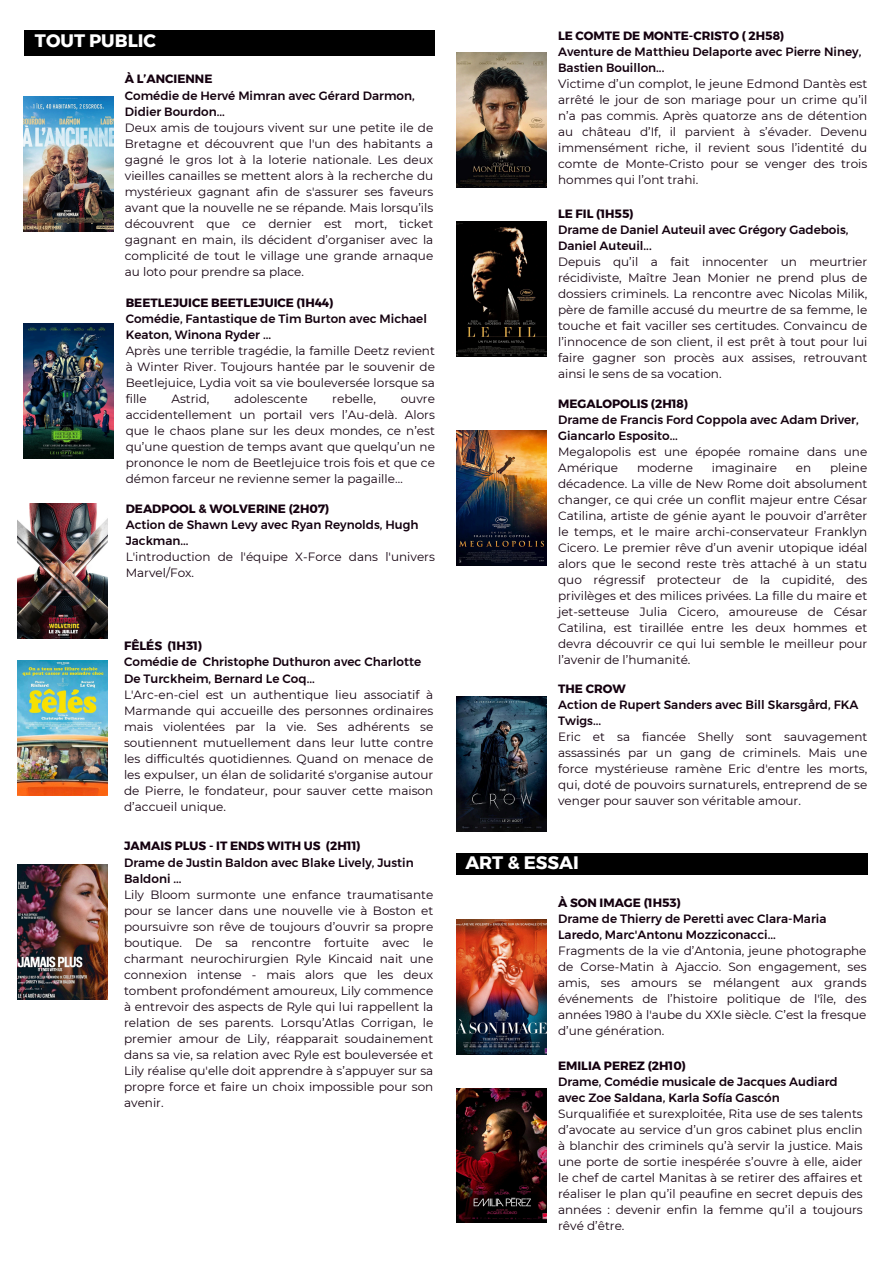
<style>
.page{position:relative;width:894px;height:1264px;background:#fff}
.page>*{position:absolute;margin:0;border:0;box-sizing:border-box;transform-origin:0 0}
.t1{font:700 18px "Montserrat";color:#fff}
.t2{font:12px/16px "Montserrat";color:#14000f;text-align:justify}
.t3{font:500 12px/16px "Montserrat";color:#14000f}
.t4{font:700 12px "Montserrat";color:#14000f}
</style>
<div class="page">
<div style="left:25px;top:30px;width:410px;height:26px;background:#000"></div>
<img style="left:18px;top:864px;width:90px;height:135px">
<img style="left:18px;top:503px;width:90px;height:135px">
<img style="left:456px;top:919px;width:90px;height:135px">
<img style="left:18px;top:660px;width:90px;height:135px">
<img style="left:456px;top:430px;width:90px;height:135px">
<img style="left:456px;top:53px;width:90px;height:135px">
<img style="left:23px;top:96px;width:90px;height:135px">
<img style="left:23px;top:323px;width:90px;height:135px">
<img style="left:456px;top:222px;width:90px;height:135px">
<img style="left:456px;top:696px;width:90px;height:135px">
<div style="left:456px;top:853px;width:411px;height:21px;background:#000"></div>
<img style="left:456px;top:1088px;width:90px;height:134px">
<p class="t1" style="left:35px;top:30px;width:122px">TOUT PUBLIC</p>
<p class="t4" style="left:125px;top:72px;width:89px">À L’ANCIENNE</p>
<p class="t3" style="left:125px;top:87px;width:291px">Comédie de Hervé Mimran avec Gérard Darmon,<br>Didier Bourdon...</p>
<p class="t2" style="left:125px;top:119px;width:310px">Deux amis de toujours vivent sur une petite ile de Bretagne et découvrent que l'un des habitants a gagné le gros lot à la loterie nationale. Les deux vieilles canailles se mettent alors à la recherche du mystérieux gagnant afin de s'assurer ses faveurs avant que la nouvelle ne se répande. Mais lorsqu’ils découvrent que ce dernier est mort, ticket gagnant en main, ils décident d’organiser avec la complicité de tout le village une grande arnaque au loto pour prendre sa place.</p>
<p class="t4" style="left:126px;top:295px;width:209px">BEETLEJUICE BEETLEJUICE (1H44)</p>
<p class="t3" style="left:126px;top:310px;width:303px">Comédie, Fantastique de Tim Burton avec Michael<br>Keaton, Winona Ryder ...</p>
<p class="t2" style="left:126px;top:342px;width:310px">Après une terrible tragédie, la famille Deetz revient à Winter River. Toujours hantée par le souvenir de Beetlejuice, Lydia voit sa vie bouleversée lorsque sa fille</p>
<p class="t2" style="left:171px;top:390px;width:40px">Astrid,</p>
<p class="t2" style="left:234px;top:390px;width:75px">adolescente</p>
<p class="t2" style="left:332px;top:390px;width:45px">rebelle,</p>
<p class="t2" style="left:126px;top:390px;width:310px;text-indent:275px">ouvre accidentellement un portail vers l’Au-delà. Alors que le chaos plane sur les deux mondes, ce n’est qu’une question de temps avant que quelqu’un ne prononce le nom de Beetlejuice trois fois et que ce démon farceur ne revienne semer la pagaille…</p>
<p class="t4" style="left:126px;top:501px;width:205px">DEADPOOL &amp; WOLVERINE (2H07)</p>
<p class="t3" style="left:126px;top:516px;width:294px">Action de Shawn Levy avec Ryan Reynolds, Hugh<br>Jackman...</p>
<p class="t2" style="left:126px;top:548px;width:310px">L'introduction de l'équipe X-Force dans l'univers<br>Marvel/Fox.</p>
<p class="t4" style="left:124px;top:638px;width:80px">FÊLÉS (1H31)</p>
<p class="t3" style="left:124px;top:654px;width:298px">Comédie de Christophe Duthuron avec Charlotte<br>De Turckheim, Bernard Le Coq...</p>
<p class="t2" style="left:124px;top:686px;width:310px">L'Arc-en-ciel est un authentique lieu associatif à Marmande qui accueille des personnes ordinaires mais violentées par la vie. Ses adhérents se soutiennent mutuellement dans leur lutte contre les difficultés quotidiennes. Quand on menace de les expulser, un élan de solidarité s'organise autour de Pierre, le fondateur, pour sauver cette maison d’accueil unique.</p>
<p class="t4" style="left:124px;top:838px;width:238px">JAMAIS PLUS - IT ENDS WITH US (2H11)</p>
<p class="t3" style="left:124px;top:854px;width:291px">Drame de Justin Baldon avec Blake Lively, Justin<br>Baldoni ...</p>
<p class="t2" style="left:124px;top:886px;width:310px">Lily Bloom surmonte une enfance traumatisante pour se lancer dans une nouvelle vie à Boston et poursuivre son rêve de toujours d’ouvrir sa propre boutique. De sa rencontre fortuite avec le charmant neurochirurgien Ryle Kincaid nait une connexion intense - mais alors que les deux tombent profondément amoureux, Lily commence à entrevoir des aspects de Ryle qui lui rappellent la relation de ses parents. Lorsqu’Atlas Corrigan, le premier amour de Lily, réapparait soudainement dans sa vie, sa relation avec Ryle est bouleversée et Lily réalise qu'elle doit apprendre à s’appuyer sur sa propre force et faire un choix impossible pour son avenir.</p>
<p class="t4" style="left:558px;top:28px;width:228px">LE COMTE DE MONTE-CRISTO ( 2H58)</p>
<p class="t3" style="left:558px;top:43px;width:304px">Aventure de Matthieu Delaporte avec Pierre Niney,<br>Bastien Bouillon...</p>
<p class="t2" style="left:558px;top:75px;width:310px">Victime d’un complot, le jeune Edmond Dantès est arrêté le jour de son mariage pour un crime qu’il n’a pas commis. Après quatorze ans de détention au château d’If, il parvient à s’évader. Devenu immensément riche, il revient sous l’identité du comte de Monte-Cristo pour se venger des trois hommes qui l’ont trahi.</p>
<p class="t4" style="left:558px;top:206px;width:77px">LE FIL (1H55)</p>
<p class="t3" style="left:558px;top:222px;width:292px">Drame de Daniel Auteuil avec Grégory Gadebois,<br>Daniel Auteuil...</p>
<p class="t2" style="left:558px;top:254px;width:310px">Depuis qu’il a fait innocenter un meurtrier récidiviste, Maître Jean Monier ne prend plus de dossiers criminels. La rencontre avec Nicolas Milik, père de famille accusé du meurtre de sa femme, le touche et fait vaciller ses certitudes. Convaincu de l’innocence de son client, il est prêt à tout pour lui faire gagner son procès aux assises, retrouvant ainsi le sens de sa vocation.</p>
<p class="t4" style="left:558px;top:396px;width:132px">MEGALOPOLIS (2H18)</p>
<p class="t3" style="left:558px;top:411px;width:302px">Drame de Francis Ford Coppola avec Adam Driver,<br>Giancarlo Esposito...</p>
<p class="t2" style="left:558px;top:443px;width:310px">Megalopolis est une épopée romaine dans une<br>Amérique</p>
<p class="t2" style="left:558px;top:459px;width:310px;text-indent:272px">pleine décadence. La ville de New Rome doit absolument changer, ce qui crée un conflit majeur entre César Catilina, artiste de génie ayant le pouvoir d’arrêter le temps, et le maire archi-conservateur Franklyn Cicero. Le premier rêve d’un avenir utopique idéal alors que le second reste très attaché à un statu quo régressif protecteur de la cupidité, des privilèges et des milices privées. La fille du maire et jet-setteuse Julia Cicero, amoureuse de César Catilina, est tiraillée entre les deux hommes et devra découvrir ce qui lui semble le meilleur pour l’avenir de l’humanité.</p>
<p class="t2" style="left:637px;top:459px;width:57px">moderne</p>
<p class="t2" style="left:711px;top:459px;width:66px">imaginaire</p>
<p class="t2" style="left:795px;top:459px;width:17px">en</p>
<p class="t4" style="left:558px;top:681px;width:69px">THE CROW</p>
<p class="t3" style="left:558px;top:696px;width:302px">Action de Rupert Sanders avec Bill Skarsgård, FKA<br>Twigs...</p>
<p class="t2" style="left:558px;top:728px;width:310px">Eric et sa fiancée Shelly sont sauvagement assassinés par un gang de criminels. Mais une force mystérieuse ramène Eric d'entre les morts, qui, doté de pouvoirs surnaturels, entreprend de se venger pour sauver son véritable amour.</p>
<p class="t1" style="left:465px;top:851px;width:115px">ART &amp; ESSAI</p>
<p class="t4" style="left:558px;top:894px;width:124px">À SON IMAGE (1H53)</p>
<p class="t3" style="left:558px;top:910px;width:270px">Drame de Thierry de Peretti avec Clara-Maria<br>Laredo, Marc'Antonu Mozziconacci...</p>
<p class="t2" style="left:558px;top:942px;width:310px">Fragments de la vie d’Antonia, jeune photographe de Corse-Matin à Ajaccio. Son engagement, ses amis, ses amours se mélangent aux grands événements de l’histoire politique de l'île, des années 1980 à l'aube du XXIe siècle. C’est la fresque d’une génération.</p>
<p class="t4" style="left:558px;top:1057px;width:129px">EMILIA PEREZ (2H10)</p>
<p class="t3" style="left:558px;top:1073px;width:281px">Drame, Comédie musicale de Jacques Audiard avec Zoe Saldana, Karla Sofía Gascón</p>
<p class="t2" style="left:558px;top:1105px;width:306px">Surqualifiée et surexploitée, Rita use de ses talents d’avocate au service d’un gros cabinet plus enclin à blanchir des criminels qu’à servir la justice. Mais une porte de sortie inespérée s’ouvre à elle, aider le chef de cartel Manitas à se retirer des affaires et réaliser le plan qu’il peaufine en secret depuis des années : devenir enfin la femme qu’il a toujours rêvé d’être.</p>
</div>
